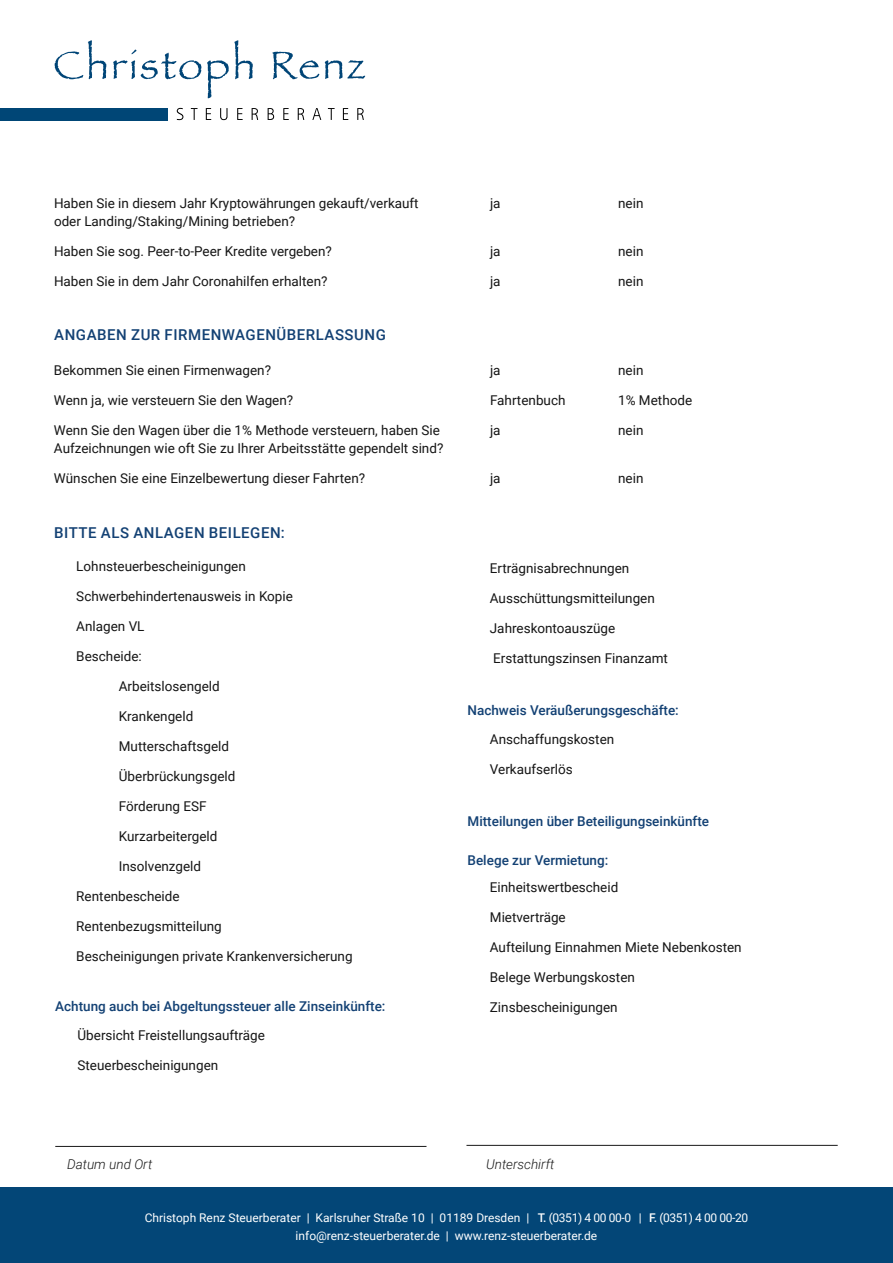
<style>
.page{position:relative;width:893px;height:1263px;background:#fff}
.page>*{position:absolute;margin:0;border:0;box-sizing:border-box;transform-origin:0 0}
.t1{font:500 15px "Roboto";letter-spacing:.035em;color:#134174}
.t2{font:13.5px/18px "Roboto";color:#151515}
.t3{font:500 13.5px "Roboto";color:#134174}
.t4{font:italic 300 13.5px "Roboto";color:#191919}
.t5{font:12px/18px "Roboto";color:#fff;text-align:center}
.s1{font-weight:500}
</style>
<div class="page">
<div style="left:0;top:108px;width:167px;height:13px;background:#004676"></div>
<svg style="left:252px;top:108px;width:6px;height:12px"></svg>
<svg style="left:177px;top:108px;width:6px;height:12px"></svg>
<svg style="left:191px;top:108px;width:7px;height:12px"></svg>
<svg style="left:206px;top:108px;width:5px;height:12px"></svg>
<svg style="left:220px;top:108px;width:7px;height:12px"></svg>
<svg style="left:237px;top:108px;width:6px;height:12px"></svg>
<svg style="left:268px;top:108px;width:6px;height:12px"></svg>
<svg style="left:298px;top:108px;width:6px;height:12px"></svg>
<svg style="left:312px;top:108px;width:9px;height:12px"></svg>
<svg style="left:357px;top:108px;width:7px;height:12px"></svg>
<svg style="left:283px;top:108px;width:6px;height:12px"></svg>
<svg style="left:328px;top:108px;width:7px;height:12px"></svg>
<svg style="left:343px;top:108px;width:5px;height:12px"></svg>
<svg style="left:55px;top:40px;width:51px;height:39px"></svg>
<svg style="left:113px;top:50px;width:88px;height:29px"></svg>
<svg style="left:272px;top:52px;width:47px;height:27px"></svg>
<svg style="left:207px;top:40px;width:46px;height:58px"></svg>
<svg style="left:325px;top:60px;width:40px;height:19px"></svg>
<div style="left:0;top:1187px;width:893px;height:76px;background:#034677"></div>
<hr style="left:55px;top:1146px;width:371px;height:1px;background:#191919">
<hr style="left:466px;top:1145px;width:372px;height:1px;background:#191919">
<p class="t2" style="left:54px;top:194px;width:366px">Haben Sie in diesem Jahr Kryptowährungen gekauft/verkauft oder Landing/Staking/Mining betrieben?</p>
<p class="t2" style="left:54px;top:242px;width:279px">Haben Sie sog. Peer-to-Peer Kredite vergeben?</p>
<p class="t2" style="left:54px;top:272px;width:275px">Haben Sie in dem Jahr Coronahilfen erhalten?</p>
<p class="t1" style="left:54px;top:324px;width:333px">ANGABEN ZUR FIRMENWAGENÜBERLASSUNG</p>
<p class="t2" style="left:54px;top:360px;width:219px">Bekommen Sie einen Firmenwagen?</p>
<p class="t2" style="left:54px;top:390px;width:241px">Wenn ja, wie versteuern Sie den Wagen?</p>
<p class="t2" style="left:54px;top:420px;width:391px">Wenn Sie den Wagen über die 1% Methode versteuern, haben Sie<br>Aufzeichnungen wie oft Sie zu Ihrer Arbeitsstätte gependelt sind?</p>
<p class="t2" style="left:54px;top:468px;width:313px">Wünschen Sie eine Einzelbewertung dieser Fahrten?</p>
<p class="t1" style="left:54px;top:522px;width:232px">BITTE ALS ANLAGEN BEILEGEN:</p>
<p class="t2" style="left:76px;top:557px;width:171px">Lohnsteuerbescheinigungen</p>
<p class="t2" style="left:76px;top:587px;width:218px">Schwerbehindertenausweis in Kopie</p>
<p class="t2" style="left:76px;top:617px;width:70px">Anlagen VL</p>
<p class="t2" style="left:76px;top:647px;width:67px">Bescheide:</p>
<p class="t2" style="left:119px;top:677px;width:102px">Arbeitslosengeld</p>
<p class="t2" style="left:119px;top:707px;width:76px">Krankengeld</p>
<p class="t2" style="left:119px;top:737px;width:112px">Mutterschaftsgeld</p>
<p class="t2" style="left:119px;top:767px;width:118px">Überbrückungsgeld</p>
<p class="t2" style="left:119px;top:797px;width:89px">Förderung ESF</p>
<p class="t2" style="left:119px;top:827px;width:100px">Kurzarbeitergeld</p>
<p class="t2" style="left:119px;top:857px;width:84px">Insolvenzgeld</p>
<p class="t2" style="left:76px;top:887px;width:105px">Rentenbescheide</p>
<p class="t2" style="left:76px;top:917px;width:147px">Rentenbezugsmitteilung</p>
<p class="t2" style="left:76px;top:947px;width:278px">Bescheinigungen private Krankenversicherung</p>
<p class="t3" style="left:55px;top:997px;width:332px">Achtung auch bei Abgeltungssteuer alle Zinseinkünfte:</p>
<p class="t2" style="left:78px;top:1026px;width:189px">Übersicht Freistellungsaufträge</p>
<p class="t2" style="left:78px;top:1056px;width:142px">Steuerbescheinigungen</p>
<p class="t2" style="left:490px;top:194px;width:12px">ja</p>
<p class="t2" style="left:618px;top:194px;width:27px">nein</p>
<p class="t2" style="left:490px;top:242px;width:12px">ja</p>
<p class="t2" style="left:618px;top:242px;width:27px">nein</p>
<p class="t2" style="left:490px;top:272px;width:12px">ja</p>
<p class="t2" style="left:618px;top:272px;width:27px">nein</p>
<p class="t2" style="left:490px;top:360px;width:12px">ja</p>
<p class="t2" style="left:618px;top:360px;width:27px">nein</p>
<p class="t2" style="left:490px;top:390px;width:77px">Fahrtenbuch</p>
<p class="t2" style="left:618px;top:390px;width:76px">1% Methode</p>
<p class="t2" style="left:490px;top:420px;width:12px">ja</p>
<p class="t2" style="left:618px;top:420px;width:27px">nein</p>
<p class="t2" style="left:490px;top:468px;width:12px">ja</p>
<p class="t2" style="left:618px;top:468px;width:27px">nein</p>
<p class="t2" style="left:490px;top:559px;width:141px">Erträgnisabrechnungen</p>
<p class="t2" style="left:490px;top:589px;width:167px">Ausschüttungsmitteilungen</p>
<p class="t2" style="left:490px;top:619px;width:127px">Jahreskontoauszüge</p>
<p class="t2" style="left:493px;top:649px;width:176px">Erstattungszinsen Finanzamt</p>
<p class="t3" style="left:468px;top:701px;width:213px">Nachweis Veräußerungsgeschäfte:</p>
<p class="t2" style="left:490px;top:730px;width:126px">Anschaffungskosten</p>
<p class="t2" style="left:490px;top:760px;width:84px">Verkaufserlös</p>
<p class="t3" style="left:468px;top:812px;width:243px">Mitteilungen über Beteiligungseinkünfte</p>
<p class="t3" style="left:468px;top:851px;width:142px">Belege zur Vermietung:</p>
<p class="t2" style="left:490px;top:878px;width:130px">Einheitswertbescheid</p>
<p class="t2" style="left:490px;top:908px;width:77px">Mietverträge</p>
<p class="t2" style="left:490px;top:938px;width:253px">Aufteilung Einnahmen Miete Nebenkosten</p>
<p class="t2" style="left:490px;top:968px;width:147px">Belege Werbungskosten</p>
<p class="t2" style="left:490px;top:998px;width:129px">Zinsbescheinigungen</p>
<p class="t4" style="left:67px;top:1154px;width:87px">Datum und Ort</p>
<p class="t4" style="left:486px;top:1154px;width:70px">Unterschirft</p>
<p class="t5" style="left:145px;top:1208px;width:605px">Christoph Renz Steuerberater | Karlsruher Straße 10 | 01189 Dresden | <span class="s1">T.</span> (0351) 4 00 00-0 | <span class="s1">F.</span> (0351) 4 00 00-20 info@renz-steuerberater.de | www.renz-steuerberater.de</p>
</div>
